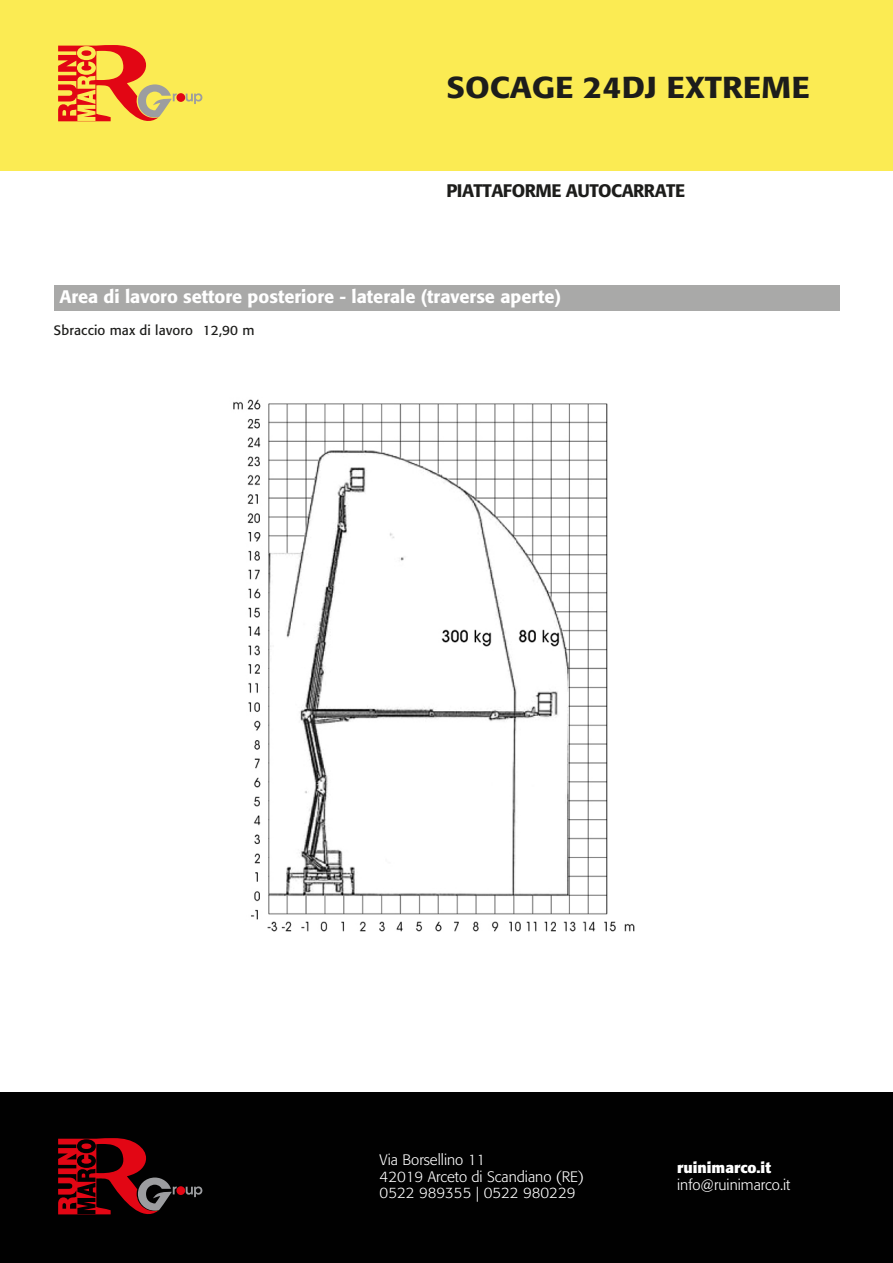
<style>
.page{position:relative;width:893px;height:1263px;background:#fff}
.page>*{position:absolute;margin:0;border:0;box-sizing:border-box;transform-origin:0 0}
.t1{font:500 30px "Formata";color:#1d1d1b;scale:1.1 1}
.t2{font:500 18px "Formata";color:#fff}
.t3{font:500 18px "Formata";letter-spacing:-.025em;color:#1d1d1b}
.t4{font:300 15px/16.5px "Formata";color:#fff}
.t5{font:700 15px "Formata";color:#fff}
.t6{font:13.5px "Formata";letter-spacing:.01em;color:#1d1d1b}
</style>
<div class="page">
<div style="left:0;top:0;width:893px;height:170px;background:#fbeb53"></div>
<div style="left:0;top:1093px;width:893px;height:170px;background:#010101"></div>
<svg style="left:186px;top:93px;width:16px;height:11px"></svg>
<div style="left:176px;top:93px;width:9px;height:9px;background:#e20614;border-radius:50%"></div>
<svg style="left:58px;top:45px;width:119px;height:77px"></svg>
<svg style="left:186px;top:1186px;width:16px;height:11px"></svg>
<div style="left:176px;top:1186px;width:9px;height:9px;background:#e20614;border-radius:50%"></div>
<svg style="left:58px;top:1138px;width:119px;height:77px"></svg>
<img style="left:233px;top:399px;width:402px;height:533px">
<div style="left:54px;top:285px;width:785px;height:25px;background:#a9a9a8"></div>
<h1 class="t1" style="left:446px;top:68px;width:332px">SOCAGE 24DJ EXTREME</h1>
<p class="t3" style="left:446px;top:179px;width:240px">PIATTAFORME AUTOCARRATE</p>
<p class="t2" style="left:59px;top:286px;width:503px">Area di lavoro settore posteriore - laterale (traverse aperte)</p>
<p class="t6" style="left:54px;top:322px;width:202px">Sbraccio max di lavoro 12,90 m</p>
<p class="t4" style="left:380px;top:1152px;width:206px">Via Borsellino 11<br>42019 Arceto di Scandiano (RE)<br>0522 989355 | 0522 980229</p>
<p class="t5" style="left:677px;top:1158px;width:95px">ruinimarco.it</p>
<p class="t4" style="left:677px;top:1176px;width:115px">info@ruinimarco.it</p>
</div>
